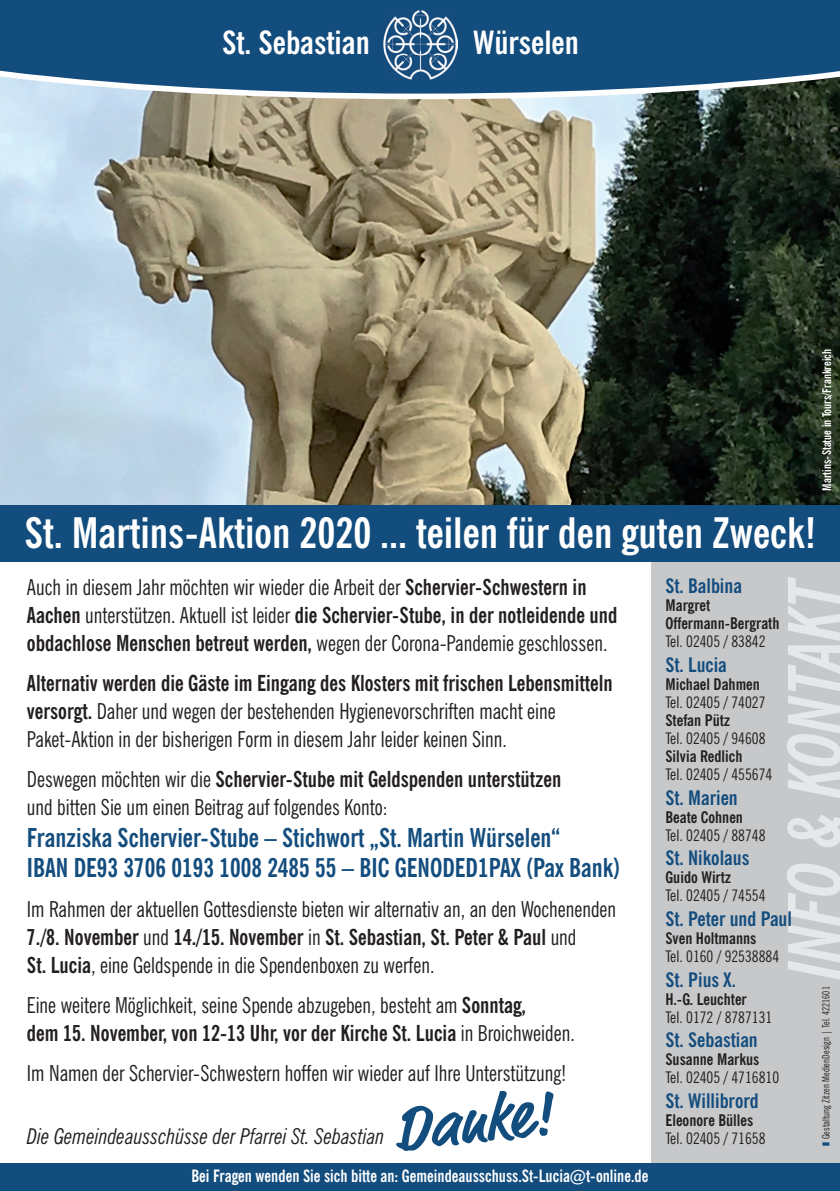
<style>
.page{position:relative;width:840px;height:1191px;background:#fff}
.page>*{position:absolute;margin:0;border:0;box-sizing:border-box;transform-origin:0 0}
.t1{font:italic 700 condensed 72.4px "News Gothic BT";color:#e6e7e9;scale:.95 1}
.t2{font:700 66px "Market";color:#134d7e;scale:.95 1}
.t3{font:700 condensed 42px "News Gothic BT";color:#fff}
.t4{font:700 condensed 32px "News Gothic BT";color:#fff}
.t5{font:700 condensed 26px/30px "News Gothic BT";color:#134d7e;scale:.95 1}
.t6{font:condensed 22px/28px "News Gothic BT";color:#231f20;scale:.95 1}
.t7{font:italic condensed 22px "News Gothic BT";color:#231f20;scale:.95 1}
.t8{font:700 condensed 20px "News Gothic BT";color:#134d7e}
.t9{font:700 condensed 17px "News Gothic BT";color:#fff;scale:.95 1}
.t10{font:condensed 16px "News Gothic BT";color:#231f20}
.t11{font:700 condensed 16px/18px "News Gothic BT";color:#231f20}
.t12{font:700 condensed 12px "News Gothic BT";color:#fff;scale:.95 1}
.t13{font:condensed 10px "News Gothic BT";letter-spacing:.01em;color:#231f20;scale:.95 1}
.s1{font-weight:700}
.s2{color:#134d7e}
</style>
<div class="page">
<div style="left:651px;top:561px;width:188px;height:601px;background:#c7c8ca"></div>
<img style="left:0;top:99px;width:839px;height:406px">
<svg style="left:0;top:0;width:839px;height:99px;background:#295d87"></svg>
<img style="left:383px;top:10px;width:74px;height:70px">
<img style="left:383px;top:30px;width:74px;height:25px">
<div style="left:0;top:1162px;width:839px;height:29px;background:#134d7e"></div>
<div style="left:0;top:505px;width:839px;height:56px;background:#134d7e"></div>
<h3 class="t4" style="left:222px;top:23px;width:149px">St. Sebastian</h3>
<h3 class="t4" style="left:473px;top:23px;width:107px">Würselen</h3>
<p class="t12" style="left:819px;top:490px;width:150px;rotate:-90deg">Martins-Statue in Tours/Frankreich</p>
<h3 class="t3" style="left:24px;top:507px;width:792px">St. Martins-Aktion 2020 ... teilen für den guten Zweck!</h3>
<h1 class="t1" style="left:770px;top:978px;width:424px;rotate:-90deg">INFO &amp; KONTAKT</h1>
<p class="t8" style="left:665px;top:574px;width:78px">St. Balbina</p>
<p class="t11" style="left:665px;top:596px;width:115px">Margret<br>Offermann-Bergrath</p>
<p class="t10" style="left:665px;top:632px;width:101px">Tel. 02405 / 83842</p>
<p class="t8" style="left:665px;top:652px;width:63px">St. Lucia</p>
<p class="t11" style="left:665px;top:675px;width:96px">Michael Dahmen</p>
<p class="t10" style="left:665px;top:692px;width:101px">Tel. 02405 / 74027</p>
<p class="t11" style="left:665px;top:711px;width:66px">Stefan Pütz</p>
<p class="t10" style="left:665px;top:728px;width:101px">Tel. 02405 / 94608</p>
<p class="t11" style="left:665px;top:747px;width:79px">Silvia Redlich</p>
<p class="t10" style="left:665px;top:764px;width:108px">Tel. 02405 / 455674</p>
<p class="t8" style="left:665px;top:785px;width:74px">St. Marien</p>
<p class="t11" style="left:665px;top:807px;width:79px">Beate Cohnen</p>
<p class="t10" style="left:665px;top:825px;width:101px">Tel. 02405 / 88748</p>
<p class="t8" style="left:665px;top:846px;width:85px">St. Nikolaus</p>
<p class="t11" style="left:665px;top:868px;width:67px">Guido Wirtz</p>
<p class="t10" style="left:665px;top:886px;width:101px">Tel. 02405 / 74554</p>
<p class="t8" style="left:665px;top:906px;width:128px">St. Peter und Paul</p>
<p class="t11" style="left:665px;top:929px;width:92px">Sven Holtmanns</p>
<p class="t10" style="left:665px;top:946px;width:115px">Tel. 0160 / 92538884</p>
<p class="t8" style="left:665px;top:967px;width:72px">St. Pius X.</p>
<p class="t11" style="left:665px;top:990px;width:83px">H.-G. Leuchter</p>
<p class="t10" style="left:665px;top:1007px;width:108px">Tel. 0172 / 8787131</p>
<p class="t8" style="left:665px;top:1028px;width:94px">St. Sebastian</p>
<p class="t11" style="left:665px;top:1050px;width:95px">Susanne Markus</p>
<p class="t10" style="left:665px;top:1068px;width:115px">Tel. 02405 / 4716810</p>
<p class="t8" style="left:665px;top:1088px;width:95px">St. Willibrord</p>
<p class="t11" style="left:665px;top:1111px;width:89px">Eleonore Bülles</p>
<p class="t10" style="left:665px;top:1128px;width:101px">Tel. 02405 / 71658</p>
<p class="t6" style="left:27px;top:573px;width:622px">Auch in diesem Jahr möchten wir wieder die Arbeit der <span class="s1">Schervier-Schwestern in<br>Aachen</span> unterstützen. Aktuell ist leider <span class="s1">die Schervier-Stube, in der notleidende und obdachlose Menschen betreut werden,</span> wegen der Corona-Pandemie geschlossen.</p>
<p class="t6" style="left:27px;top:669px;width:617px"><span class="s1">Alternativ werden die Gäste im Eingang des Klosters mit frischen Lebensmitteln versorgt.</span> Daher und wegen der bestehenden Hygienevorschriften macht eine<br>Paket-Aktion in der bisherigen Form in diesem Jahr leider keinen Sinn.</p>
<p class="t6" style="left:27px;top:765px;width:563px">Deswegen möchten wir die <span class="s1">Schervier-Stube mit Geldspenden unterstützen </span>und bitten Sie um einen Beitrag auf folgendes Konto:</p>
<p class="t5" style="left:27px;top:822px;width:625px">Franziska Schervier-Stube – Stichwort „St. Martin Würselen“<br>IBAN DE93 3706 0193 1008 2485 55 – BIC GENODED1PAX (Pax Bank)</p>
<p class="t6" style="left:27px;top:895px;width:621px">Im Rahmen der aktuellen Gottesdienste bieten wir alternativ an, an den Wochenenden<br><span class="s1">7./8. November</span> und <span class="s1">14./15. November</span> in <span class="s1">St. Sebastian, St. Peter &amp; Paul</span> und<br><span class="s1">St. Lucia</span>, eine Geldspende in die Spendenboxen zu werfen.</p>
<p class="t6" style="left:27px;top:991px;width:578px">Eine weitere Möglichkeit, seine Spende abzugeben, besteht am <span class="s1">Sonntag,<br>dem 15. November, von 12-13 Uhr, vor der Kirche St. Lucia</span> in Broichweiden.</p>
<p class="t6" style="left:27px;top:1059px;width:569px">Im Namen der Schervier-Schwestern hoffen wir wieder auf Ihre Unterstützung!</p>
<p class="t13" style="left:819px;top:1145px;width:169px;rotate:-90deg"><span class="s2">❚</span> Gestaltung Zitzen MedienDesign | Tel. 4221601</p>
<h2 class="t2" style="left:390px;top:1089px;width:167px;rotate:-6deg">Danke!</h2>
<p class="t9" style="left:191px;top:1165px;width:482px">Bei Fragen wenden Sie sich bitte an: Gemeindeausschuss.St-Lucia@t-online.de</p>
<p class="t7" style="left:27px;top:1123px;width:377px">Die Gemeindeausschüsse der Pfarrei St. Sebastian</p>
</div>
